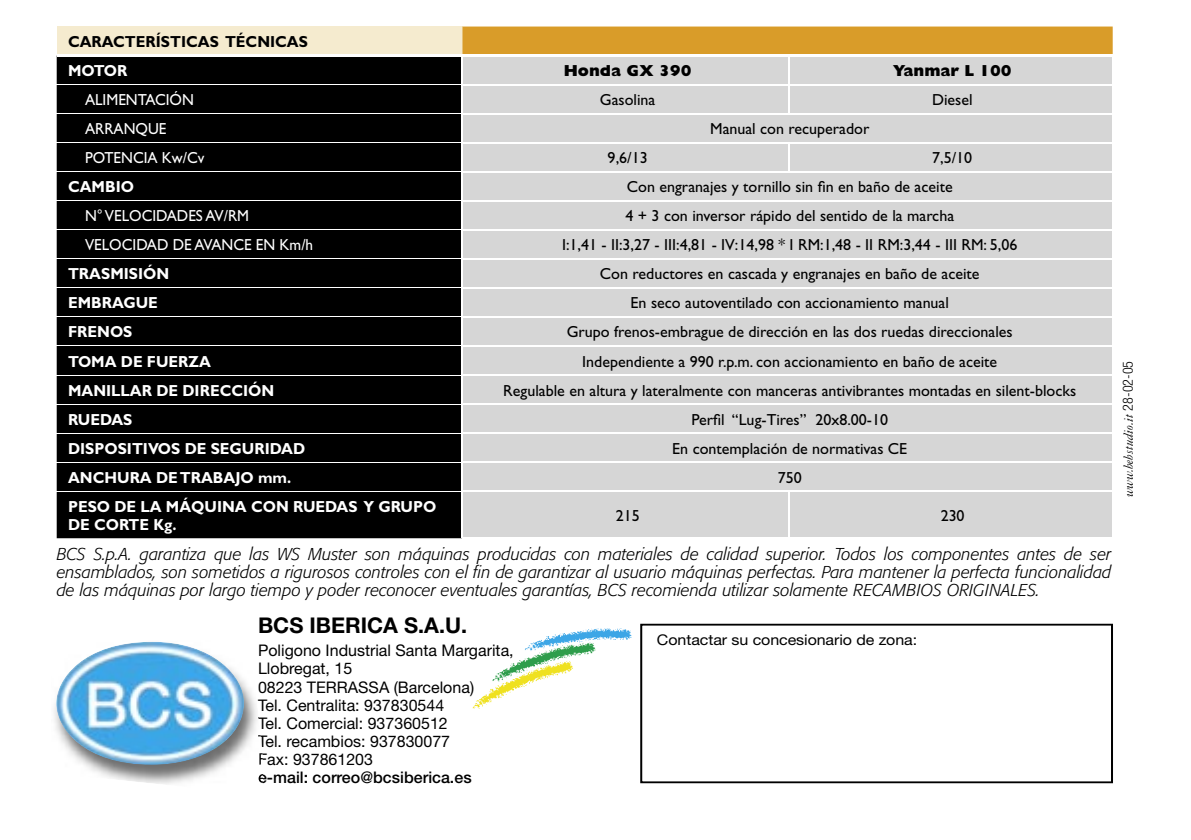
<style>
.page{position:relative;width:1191px;height:840px;background:#fff}
.page>*{position:absolute;margin:0;border:0;box-sizing:border-box;transform-origin:0 0}
.t1{font:700 21.6px "Helvetica Neue";color:#000}
.t2{font:italic 300 17px/18px "Formata";color:#000;text-align:justify}
.t3{font:16px "Gill Sans";color:#000}
.t4{font:700 16px/18px "Gill Sans";color:#fff;scale:.95 1}
.t5{font:16px/18px "Helvetica Neue";color:#000}
.t6{font:16px "Gill Sans";color:#fff;scale:.95 1}
.t7{font:500 16px "Helvetica Neue";color:#000}
.t8{font:700 16px "Gill Sans";color:#000;scale:.95 1}
.t9{font:800 16px "Gill Sans";color:#000}
.t10{font:14.6px "Helvetica Neue";letter-spacing:-.005em;color:#000;scale:1.09 1}
.t11{font:italic 14px "Garamond Three";color:#000}
.s1{font-family:"Helvetica Neue";font-weight:300;font-style:normal;font-stretch:condensed}
</style>
<div class="page">
<img style="left:545px;top:628px;width:87px;height:12px">
<img style="left:524px;top:640px;width:72px;height:19px">
<img style="left:472px;top:659px;width:101px;height:49px">
<svg style="left:640px;top:623px;width:473px;height:159px"></svg>
<img style="left:54px;top:645px;width:209px;height:139px">
<svg style="left:258px;top:716px;width:2px;height:12px"></svg>
<svg style="left:258px;top:734px;width:4px;height:12px"></svg>
<svg style="left:259px;top:752px;width:4px;height:12px"></svg>
<svg style="left:259px;top:770px;width:4px;height:12px"></svg>
<img style="left:56px;top:641px;width:188px;height:123px;border-radius:50%">
<div style="left:57px;top:27px;width:405px;height:29px;background:#f5ebcf"></div>
<div style="left:57px;top:57px;width:404px;height:481px;background:#000"></div>
<div style="left:463px;top:492px;width:649px;height:45px;background:#d6d6d6"></div>
<hr style="left:57px;top:55px;width:405px;height:2px;background:#fff">
<hr style="left:57px;top:84px;width:405px;height:1px;background:#fff">
<hr style="left:57px;top:113px;width:405px;height:1px;background:#fff">
<hr style="left:57px;top:142px;width:405px;height:1px;background:#fff">
<hr style="left:57px;top:171px;width:405px;height:1px;background:#fff">
<hr style="left:57px;top:200px;width:405px;height:1px;background:#fff">
<hr style="left:57px;top:229px;width:405px;height:1px;background:#fff">
<hr style="left:57px;top:258px;width:405px;height:1px;background:#fff">
<hr style="left:57px;top:287px;width:405px;height:1px;background:#fff">
<hr style="left:57px;top:316px;width:405px;height:1px;background:#fff">
<hr style="left:57px;top:345px;width:405px;height:1px;background:#fff">
<hr style="left:57px;top:374px;width:405px;height:1px;background:#fff">
<hr style="left:57px;top:403px;width:405px;height:1px;background:#fff">
<hr style="left:57px;top:432px;width:405px;height:1px;background:#fff">
<hr style="left:57px;top:461px;width:405px;height:1px;background:#fff">
<hr style="left:57px;top:490px;width:405px;height:1px;background:#fff">
<svg style="left:462px;top:27px;width:651px;height:463px"></svg>
<hr style="left:788px;top:491px;width:1px;height:46px;background:#fff">
<p class="t8" style="left:68px;top:32px;width:254px">CARACTERÍSTICAS TÉCNICAS</p>
<p class="t4" style="left:68px;top:62px;width:64px">MOTOR</p>
<p class="t9" style="left:564px;top:61px;width:129px">Honda GX 390</p>
<p class="t9" style="left:892px;top:61px;width:120px">Yanmar L 100</p>
<p class="t6" style="left:85px;top:90px;width:116px">ALIMENTACIÓN</p>
<p class="t3" style="left:600px;top:90px;width:57px">Gasolina</p>
<p class="t3" style="left:932px;top:90px;width:42px">Diesel</p>
<p class="t6" style="left:85px;top:119px;width:87px">ARRANQUE</p>
<p class="t3" style="left:710px;top:119px;width:161px">Manual con recuperador</p>
<p class="t6" style="left:85px;top:148px;width:127px">POTENCIA Kw/Cv</p>
<p class="t3" style="left:607px;top:148px;width:41px">9,6/13</p>
<p class="t3" style="left:932px;top:148px;width:41px">7,5/10</p>
<p class="t4" style="left:68px;top:178px;width:71px">CAMBIO</p>
<p class="t3" style="left:627px;top:177px;width:327px">Con engranajes y tornillo sin fin en baño de aceite</p>
<p class="t6" style="left:85px;top:206px;width:174px">N° VELOCIDADES AV/RM</p>
<p class="t3" style="left:625px;top:206px;width:330px">4 + 3 con inversor rápido del sentido de la marcha</p>
<p class="t6" style="left:85px;top:235px;width:242px">VELOCIDAD DE AVANCE EN Km/h</p>
<p class="t3" style="left:562px;top:235px;width:457px">I:1,41 - II:3,27 - III:4,81 - IV:14,98 * I RM:1,48 - II RM:3,44 - III RM: 5,06</p>
<p class="t4" style="left:68px;top:265px;width:108px">TRASMISIÓN</p>
<p class="t3" style="left:600px;top:265px;width:381px">Con reductores en cascada y engranajes en baño de aceite</p>
<p class="t4" style="left:68px;top:294px;width:96px">EMBRAGUE</p>
<p class="t3" style="left:630px;top:294px;width:320px">En seco autoventilado con accionamiento manual</p>
<p class="t4" style="left:68px;top:323px;width:69px">FRENOS</p>
<p class="t3" style="left:567px;top:323px;width:447px">Grupo frenos-embrague de dirección en las dos ruedas direccionales</p>
<p class="t4" style="left:68px;top:352px;width:152px">TOMA DE FUERZA</p>
<p class="t3" style="left:582px;top:352px;width:416px">Independiente a 990 r.p.m. con accionamiento en baño de aceite</p>
<p class="t4" style="left:68px;top:381px;width:219px">MANILLAR DE DIRECCIÓN</p>
<p class="t3" style="left:503px;top:381px;width:574px">Regulable en altura y lateralmente con manceras antivibrantes montadas en silent-blocks</p>
<p class="t4" style="left:68px;top:410px;width:69px">RUEDAS</p>
<p class="t3" style="left:691px;top:410px;width:198px">Perfil “Lug-Tires” 20x8.00-10</p>
<p class="t4" style="left:68px;top:439px;width:251px">DISPOSITIVOS DE SEGURIDAD</p>
<p class="t3" style="left:672px;top:439px;width:236px">En contemplación de normativas CE</p>
<p class="t4" style="left:68px;top:468px;width:236px">ANCHURA DE TRABAJO mm.</p>
<p class="t3" style="left:777px;top:468px;width:25px">750</p>
<p class="t4" style="left:68px;top:497px;width:389px">PESO DE LA MÁQUINA CON RUEDAS Y GRUPO<br>DE CORTE Kg.</p>
<p class="t3" style="left:615px;top:506px;width:25px">215</p>
<p class="t3" style="left:941px;top:506px;width:25px">230</p>
<p class="t2" style="left:57px;top:545px;width:1056px">BCS S.p.A. garantiza que las WS Muster son máquinas producidas con materiales de calidad superior. Todos los componentes antes de ser ensamblados, son sometidos a rigurosos controles con el fin de garantizar al usuario máquinas perfectas. Para mantener la perfecta funcionalidad de las máquinas por largo tiempo y poder reconocer eventuales garantías, BCS recomienda utilizar solamente RECAMBIOS ORIGINALES.</p>
<h1 class="t1" style="left:258px;top:611px;width:211px">BCS IBERICA S.A.U.</h1>
<p class="t5" style="left:258px;top:641px;width:257px">Poligono Industrial Santa Margarita,<br>Llobregat, 15<br>08223 TERRASSA (Barcelona)<br>Tel. Centralita: 937830544<br>Tel. Comercial: 937360512<br>Tel. recambios: 937830077<br>Fax: 937861203</p>
<p class="t7" style="left:258px;top:766px;width:215px">e-mail: correo@bcsiberica.es</p>
<p class="t10" style="left:657px;top:630px;width:240px">Contactar su concesionario de zona:</p>
<p class="t11" style="left:1121px;top:497px;width:138px;rotate:-90deg">www.bebstudio.it <span class="s1">28-02-05</span></p>
</div>
